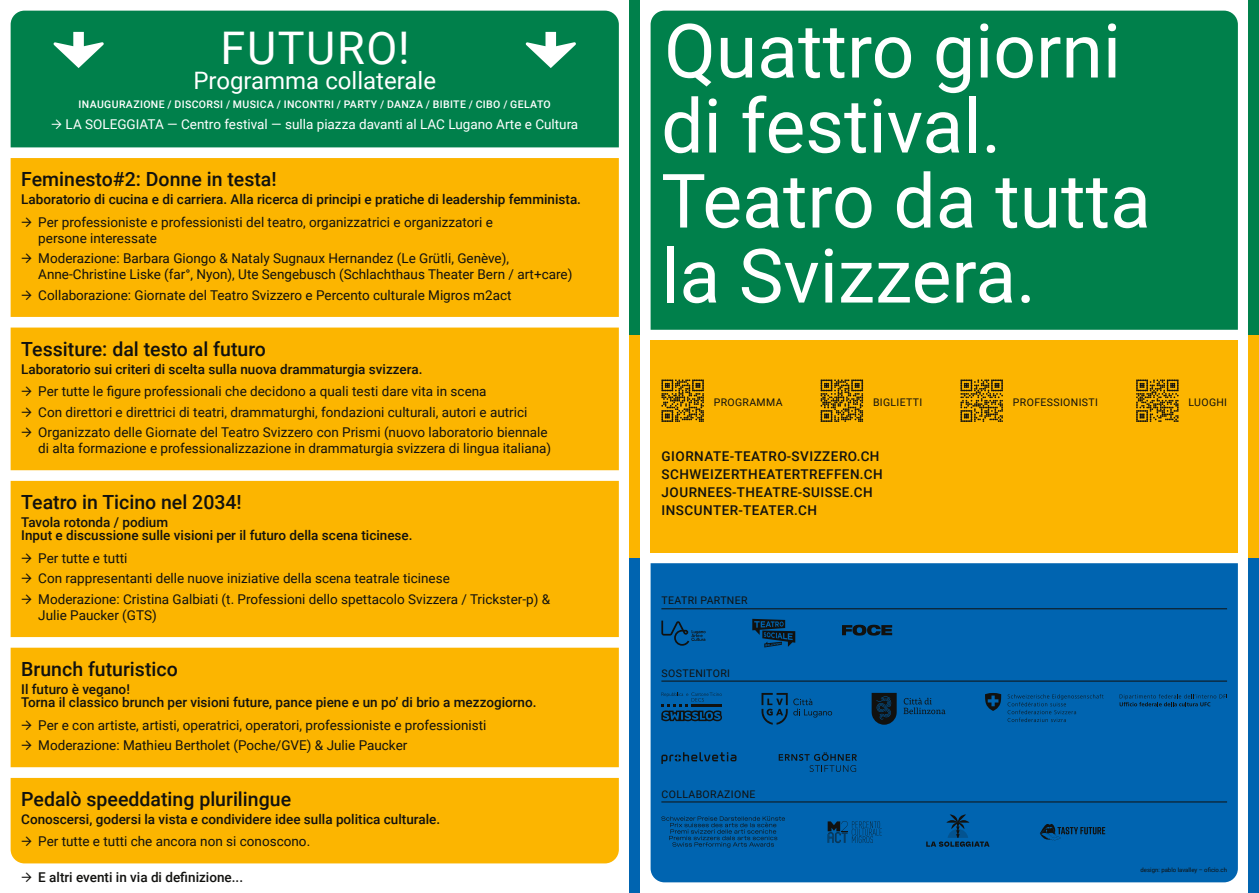
<style>
.page{position:relative;width:1259px;height:893px;background:#fff}
.page>*{position:absolute;margin:0;border:0;box-sizing:border-box;transform-origin:0 0}
.t1{font:75px/75px "Roboto";color:#fff}
.t2{font:45px "Roboto";letter-spacing:.035em;color:#fff}
.t3{font:24px "Roboto";color:#fff}
.t4{font:500 19.5px "Roboto";color:#11110f}
.t5{font:13.5px/16.2px "Roboto";color:#11110f}
.t6{font:500 13.5px/13.5px "Roboto";color:#11110f}
.t7{font:500 13.5px/18px "Roboto";letter-spacing:.035em;color:#11110f}
.t8{font:13.5px "Roboto";color:#fff}
.t9{font:10.5px "Roboto";letter-spacing:.035em;color:#11110f}
.t10{font:500 10.5px "Roboto";letter-spacing:.035em;color:#fff}
.t11{font:6px "Roboto";color:#11110f}
.s1{font-family:"Anarchy"}
.s2{font-family:"Anarchy";font-weight:400}
</style>
<div class="page">
<div style="left:11px;top:778px;width:608px;height:85px;background:#fcb500"></div>
<div style="left:11px;top:158px;width:608px;height:609px;background:#fcb500"></div>
<div style="left:11px;top:11px;width:608px;height:136px;background:#00804b"></div>
<svg style="left:525px;top:32px;width:51px;height:36px"></svg>
<svg style="left:53px;top:32px;width:51px;height:36px"></svg>
<div style="left:650px;top:563px;width:587px;height:319px;background:#0064b0"></div>
<div style="left:650px;top:11px;width:587px;height:319px;background:#00804b"></div>
<div style="left:650px;top:340px;width:587px;height:213px;background:#fcb500"></div>
<div style="left:629px;top:0;width:11px;height:335px;background:#00804b"></div>
<div style="left:629px;top:558px;width:11px;height:335px;background:#0064b0"></div>
<div style="left:629px;top:335px;width:11px;height:223px;background:#fcb500"></div>
<div style="left:1248px;top:0;width:11px;height:335px;background:#00804b"></div>
<div style="left:1248px;top:558px;width:11px;height:335px;background:#0064b0"></div>
<div style="left:1248px;top:335px;width:11px;height:223px;background:#fcb500"></div>
<hr style="left:661px;top:608px;width:566px;height:1px;background:#11110f">
<svg style="left:842px;top:625px;width:50px;height:11px"></svg>
<svg style="left:661px;top:621px;width:44px;height:25px"></svg>
<svg style="left:752px;top:619px;width:43px;height:28px"></svg>
<hr style="left:661px;top:681px;width:566px;height:1px;background:#11110f">
<svg style="left:661px;top:752px;width:75px;height:12px"></svg>
<svg style="left:778px;top:752px;width:79px;height:20px;background:#025593"></svg>
<svg style="left:661px;top:692px;width:61px;height:29px;background:#044a7f"></svg>
<svg style="left:871px;top:693px;width:25px;height:32px"></svg>
<svg style="left:903px;top:698px;width:42px;height:16px"></svg>
<svg style="left:761px;top:693px;width:26px;height:32px"></svg>
<svg style="left:793px;top:698px;width:39px;height:19px"></svg>
<svg style="left:1007px;top:694px;width:96px;height:28px;background:#015da2"></svg>
<svg style="left:984px;top:693px;width:17px;height:18px"></svg>
<svg style="left:1119px;top:694px;width:108px;height:12px"></svg>
<svg style="left:661px;top:379px;width:43px;height:43px"></svg>
<svg style="left:820px;top:379px;width:43px;height:43px"></svg>
<svg style="left:960px;top:379px;width:43px;height:43px"></svg>
<svg style="left:1136px;top:379px;width:42px;height:43px"></svg>
<hr style="left:661px;top:802px;width:566px;height:1px;background:#11110f">
<svg style="left:827px;top:821px;width:55px;height:22px"></svg>
<svg style="left:926px;top:814px;width:63px;height:33px;background:#025696"></svg>
<svg style="left:1039px;top:824px;width:66px;height:16px"></svg>
<svg style="left:661px;top:816px;width:124px;height:32px;background:#025797"></svg>
<h2 class="t2" style="left:221px;top:16px;width:191px">FUTURO!</h2>
<h3 class="t3" style="left:193px;top:64px;width:244px">Programma collaterale</h3>
<p class="t10" style="left:79px;top:97px;width:474px">INAUGURAZIONE / DISCORSI / MUSICA / INCONTRI / PARTY / DANZA / BIBITE / CIBO / GELATO</p>
<p class="t8" style="left:51px;top:115px;width:529px"><span class="s1">→</span> LA SOLEGGIATA — Centro festival — sulla piazza davanti al LAC Lugano Arte e Cultura</p>
<h3 class="t4" style="left:21px;top:166px;width:257px">Feminesto#2: Donne in testa!</h3>
<p class="t6" style="left:21px;top:192px;width:561px">Laboratorio di cucina e di carriera. Alla ricerca di principi e pratiche di leadership femminista.</p>
<p class="t5" style="left:38px;top:213px;width:456px;text-indent:-17px"><span class="s1">→</span> Per professioniste e professionisti del teatro, organizzatrici e organizzatori e persone interessate</p>
<p class="t5" style="left:38px;top:250px;width:535px;text-indent:-17px"><span class="s1">→</span> Moderazione: Barbara Giongo &amp; Nataly Sugnaux Hernandez (Le Grütli, Genève),<br>Anne-Christine Liske (far°, Nyon), Ute Sengebusch (Schlachthaus Theater Bern / art+care)</p>
<p class="t5" style="left:21px;top:286px;width:492px"><span class="s1">→</span> Collaborazione: Giornate del Teatro Svizzero e Percento culturale Migros m2act</p>
<h3 class="t4" style="left:21px;top:335px;width:246px">Tessiture: dal testo al futuro</h3>
<p class="t6" style="left:21px;top:361px;width:403px">Laboratorio sui criteri di scelta sulla nuova drammaturgia svizzera.</p>
<p class="t5" style="left:21px;top:383px;width:467px"><span class="s1">→</span> Per tutte le figure professionali che decidono a quali testi dare vita in scena</p>
<p class="t5" style="left:21px;top:403px;width:508px"><span class="s1">→</span> Con direttori e direttrici di teatri, drammaturghi, fondazioni culturali, autori e autrici</p>
<p class="t5" style="left:21px;top:424px;width:531px;text-align:right"><span class="s1">→</span> Organizzato delle Giornate del Teatro Svizzero con Prismi (nuovo laboratorio biennale di alta formazione e professionalizzazione in drammaturgia svizzera di lingua italiana)</p>
<h3 class="t4" style="left:21px;top:488px;width:222px">Teatro in Ticino nel 2034!</h3>
<p class="t6" style="left:21px;top:515px;width:393px">Tavola rotonda / podium<br>Input e discussione sulle visioni per il futuro della scena ticinese.</p>
<p class="t5" style="left:21px;top:549px;width:108px"><span class="s1">→</span> Per tutte e tutti</p>
<p class="t5" style="left:21px;top:570px;width:430px"><span class="s1">→</span> Con rappresentanti delle nuove iniziative della scena teatrale ticinese</p>
<p class="t5" style="left:38px;top:590px;width:513px;text-indent:-17px"><span class="s1">→</span> Moderazione: Cristina Galbiati (t. Professioni dello spettacolo Svizzera / Trickster-p) &amp;<br>Julie Paucker (GTS)</p>
<h3 class="t4" style="left:21px;top:655px;width:158px">Brunch futuristico</h3>
<p class="t6" style="left:21px;top:682px;width:517px">Il futuro è vegano!<br>Torna il classico brunch per visioni future, pance piene e un po’ di brio a mezzogiorno.</p>
<p class="t5" style="left:21px;top:716px;width:467px"><span class="s1">→</span> Per e con artiste, artisti, operatrici, operatori, professioniste e professionisti</p>
<p class="t5" style="left:21px;top:737px;width:388px"><span class="s1">→</span> Moderazione: Mathieu Bertholet (Poche/GVE) &amp; Julie Paucker</p>
<h3 class="t4" style="left:21px;top:785px;width:271px">Pedalò speeddating plurilingue</h3>
<p class="t6" style="left:21px;top:812px;width:420px">Conoscersi, godersi la vista e condividere idee sulla politica culturale.</p>
<p class="t5" style="left:21px;top:833px;width:290px"><span class="s1">→</span> Per tutte e tutti che ancora non si conoscono.</p>
<p class="t6" style="left:21px;top:870px;width:223px"><span class="s2">→</span> E altri eventi in via di definizione...</p>
<h1 class="t1" style="left:661px;top:11px;width:491px">Quattro giorni di festival.<br>Teatro da tutta la Svizzera.</h1>
<p class="t9" style="left:713px;top:395px;width:70px">PROGRAMMA</p>
<p class="t9" style="left:873px;top:395px;width:51px">BIGLIETTI</p>
<p class="t9" style="left:1013px;top:395px;width:87px">PROFESSIONISTI</p>
<p class="t9" style="left:1188px;top:395px;width:40px">LUOGHI</p>
<p class="t7" style="left:661px;top:446px;width:223px">GIORNATE-TEATRO-SVIZZERO.CH<br>SCHWEIZERTHEATERTREFFEN.CH<br>JOURNEES-THEATRE-SUISSE.CH<br>INSCUNTER-TEATER.CH</p>
<p class="t9" style="left:661px;top:593px;width:88px">TEATRI PARTNER</p>
<p class="t9" style="left:661px;top:666px;width:70px">SOSTENITORI</p>
<p class="t9" style="left:661px;top:786px;width:95px">COLLABORAZIONE</p>
<p class="t11" style="left:1140px;top:865px;width:88px">design: pablo lavalley – oficio.ch</p>
</div>
